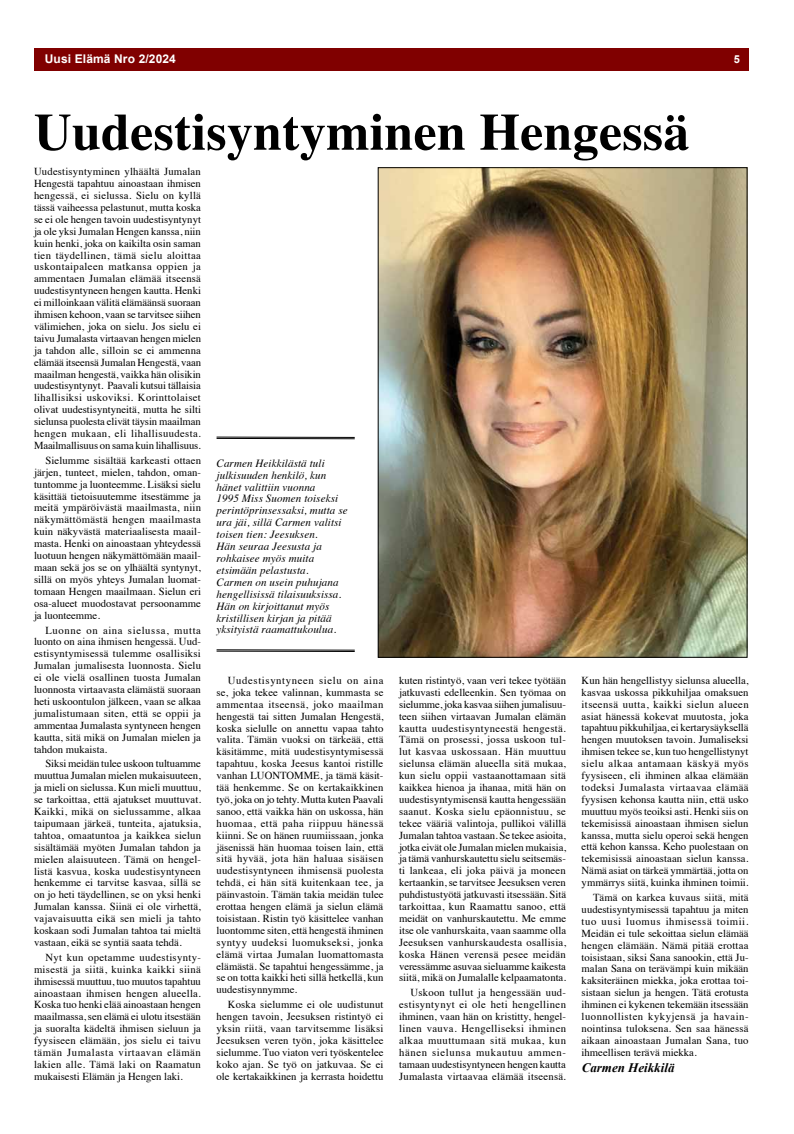
<style>
.page{position:relative;width:794px;height:1134px;background:#fff}
.page>*{position:absolute;margin:0;border:0;box-sizing:border-box;transform-origin:0 0}
.t1{font:700 52px "Times";letter-spacing:.005em;color:#000}
.t2{font:italic 700 13px "Times New Roman";color:#000}
.t3{font:700 12px "Arial";letter-spacing:.01em;color:#fff}
.t4{font:italic 11px/11.9px "Times";letter-spacing:.01em;color:#000}
.t5{font:700 11px "Arial";color:#fff}
.t6{font:10.7px/11.9px "Times";color:#000;text-align:justify}
</style>
<div class="page">
<div style="left:34px;top:48px;width:714px;height:22px;background:#800000"></div>
<img style="left:380px;top:170px;width:365px;height:485px">
<svg style="left:216px;top:436px;width:139px;height:3px"></svg>
<svg style="left:216px;top:649px;width:139px;height:3px"></svg>
<p class="t3" style="left:45px;top:51px;width:133px">Uusi Elämä Nro 2/2024</p>
<p class="t5" style="left:734px;top:52px;width:8px">5</p>
<h1 class="t1" style="left:34px;top:82px;width:657px">Uudestisyntyminen Hengessä</h1>
<p class="t6" style="left:34px;top:165px;width:168px">Uudestisyntyminen ylhäältä Jumalan Hengestä tapahtuu ainoastaan ihmisen hengessä, ei sielussa. Sielu on kyllä tässä vaiheessa pelastunut, mutta koska se ei ole hengen tavoin uudestisyntynyt ja ole yksi Jumalan Hengen kanssa, niin kuin henki, joka on kaikilta osin saman tien täydellinen, tämä sielu aloittaa uskontaipaleen matkansa oppien ja ammentaen Jumalan elämää itseensä uudestisyntyneen hengen kautta. Henki ei milloinkaan välitä elämäänsä suoraan ihmisen kehoon, vaan se tarvitsee siihen välimiehen, joka on sielu. Jos sielu ei taivu Jumalasta virtaavan hengen mielen ja tahdon alle, silloin se ei ammenna elämää itseensä Jumalan Hengestä, vaan maailman hengestä, vaikka hän olisikin uudestisyntynyt. Paavali kutsui tällaisia lihallisiksi uskoviksi. Korinttolaiset olivat uudestisyntyneitä, mutta he silti sielunsa puolesta elivät täysin maailman hengen mukaan, eli lihallisuudesta.<br>Maailmallisuus on sama kuin lihallisuus.</p>
<p class="t6" style="left:34px;top:453px;width:168px;text-indent:11px">Sielumme sisältää karkeasti ottaen järjen, tunteet, mielen, tahdon, oman&shy;tuntomme ja luonteemme. Lisäksi sielu käsittää tietoisuutemme itsestämme ja meitä ympäröivästä maailmasta, niin näkymättömästä hengen maailmasta kuin näkyvästä materiaalisesta maail&shy;masta. Henki on ainoastaan yhteydessä luotuun hengen näkymättömään maail&shy;maan sekä jos se on ylhäältä syntynyt, sillä on myös yhteys Jumalan luomat&shy;tomaan Hengen maailmaan. Sielun eri osa-alueet muodostavat persoonamme ja luonteemme.</p>
<p class="t6" style="left:34px;top:623px;width:168px;text-indent:11px">Luonne on aina sielussa, mutta luonto on aina ihmisen hengessä. Uud&shy;estisyntymisessä tulemme osallisiksi Jumalan jumalisesta luonnosta. Sielu ei ole vielä osallinen tuosta Jumalan luonnosta virtaavasta elämästä suoraan heti uskoontulon jälkeen, vaan se alkaa jumalistumaan siten, että se oppii ja ammentaa Jumalasta syntyneen hengen kautta, sitä mikä on Jumalan mielen ja tahdon mukaista.</p>
<p class="t6" style="left:34px;top:757px;width:168px;text-indent:11px">Siksi meidän tulee uskoon tultuamme muuttua Jumalan mielen mukaisuuteen, ja mieli on sielussa. Kun mieli muuttuu, se tarkoittaa, että ajatukset muuttuvat.<br>Kaikki, mikä on sielussamme, alkaa taipumaan järkeä, tunteita, ajatuksia, tahtoa, omaatuntoa ja kaikkea sielun sisältämää myöten Jumalan tahdon ja mielen alaisuuteen. Tämä on hengel&shy;listä kasvua, koska uudestisyntyneen henkemme ei tarvitse kasvaa, sillä se on jo heti täydellinen, se on yksi henki Jumalan kanssa. Siinä ei ole virhettä, vajavaisuutta eikä sen mieli ja tahto koskaan sodi Jumalan tahtoa tai mieltä vastaan, eikä se syntiä saata tehdä.</p>
<p class="t6" style="left:34px;top:950px;width:168px;text-indent:11px">Nyt kun opetamme uudestisynty&shy;misestä ja siitä, kuinka kaikki siinä ihmisessä muuttuu, tuo muutos tapahtuu ainoastaan ihmisen hengen alueella.<br>Koska tuo henki elää ainoastaan hengen maailmassa, sen elämä ei ulotu itsestään ja suoralta kädeltä ihmisen sieluun ja fyysiseen elämään, jos sielu ei taivu tämän Jumalasta virtaavan elämän lakien alle. Tämä laki on Raamatun mukaisesti Elämän ja Hengen laki.</p>
<p class="t4" style="left:216px;top:456px;width:133px">Carmen Heikkilästä tuli julkisuuden henkilö, kun hänet valittiin vuonna<br>1995 Miss Suomen toiseksi perintöprinsessaksi, mutta se ura jäi, sillä Carmen valitsi toisen tien: Jeesuksen.<br>Hän seuraa Jeesusta ja rohkaisee myös muita etsimään pelastusta.<br>Carmen on usein puhujana hengellisissä tilaisuuksissa.<br>Hän on kirjoittanut myös kristillisen kirjan ja pitää yksityistä raamattukoulua.</p>
<p class="t6" style="left:216px;top:673px;width:168px;text-indent:11px">Uudestisyntyneen sielu on aina se, joka tekee valinnan, kummasta se ammentaa itseensä, joko maailman hengestä tai sitten Jumalan Hengestä, koska sielulle on annettu vapaa tahto valita. Tämän vuoksi on tärkeää, että käsitämme, mitä uudestisyntymisessä tapahtuu, koska Jeesus kantoi ristille vanhan LUONTOMME, ja tämä käsit&shy;tää henkemme. Se on kertakaikkinen työ, joka on jo tehty. Mutta kuten Paavali sanoo, että vaikka hän on uskossa, hän huomaa, että paha riippuu hänessä kiinni. Se on hänen ruumiissaan, jonka jäsenissä hän huomaa toisen lain, että sitä hyvää, jota hän haluaa sisäisen uudestisyntyneen ihmisensä puolesta tehdä, ei hän sitä kuitenkaan tee, ja päinvastoin. Tämän takia meidän tulee erottaa hengen elämä ja sielun elämä toisistaan. Ristin työ käsittelee vanhan luontomme siten, että hengestä ihminen syntyy uudeksi luomukseksi, jonka elämä virtaa Jumalan luomattomasta elämästä. Se tapahtui hengessämme, ja se on totta kaikki heti sillä hetkellä, kun uudestisynnymme.</p>
<p class="t6" style="left:216px;top:998px;width:168px;text-indent:11px">Koska sielumme ei ole uudistunut hengen tavoin, Jeesuksen ristintyö ei yksin riitä, vaan tarvitsemme lisäksi Jeesuksen veren työn, joka käsittelee sielumme. Tuo viaton veri työskentelee koko ajan. Se työ on jatkuvaa. Se ei ole kertakaikkinen ja kerrasta hoidettu</p>
<p class="t6" style="left:399px;top:673px;width:169px">kuten ristintyö, vaan veri tekee työtään jatkuvasti edelleenkin. Sen työmaa on sielumme, joka kasvaa siihen jumalisuu&shy;teen siihen virtaavan Jumalan elämän kautta uudestisyntyneestä hengestä.<br>Tämä on prosessi, jossa uskoon tul&shy;lut kasvaa uskossaan. Hän muuttuu sielunsa elämän alueella sitä mukaa, kun sielu oppii vastaanottamaan sitä kaikkea hienoa ja ihanaa, mitä hän on uudestisyntymisensä kautta hengessään saanut. Koska sielu epäonnistuu, se tekee vääriä valintoja, pullikoi välillä Jumalan tahtoa vastaan. Se tekee asioita, jotka eivät ole Jumalan mielen mukaisia, ja tämä vanhurskautettu sielu seitsemäs&shy;ti lankeaa, eli joka päivä ja moneen kertaankin, se tarvitsee Jeesuksen veren puhdistustyötä jatkuvasti itsessään. Sitä tarkoittaa, kun Raamattu sanoo, että meidät on vanhurskautettu. Me emme itse ole vanhurskaita, vaan saamme olla Jeesuksen vanhurskaudesta osallisia, koska Hänen verensä pesee meidän veressämme asuvaa sieluamme kaikesta siitä, mikä on Jumalalle kelpaamatonta.</p>
<p class="t6" style="left:399px;top:986px;width:168px;text-indent:11px">Uskoon tullut ja hengessään uud&shy;estisyntynyt ei ole heti hengellinen ihminen, vaan hän on kristitty, hengel&shy;linen vauva. Hengelliseksi ihminen alkaa muuttumaan sitä mukaa, kun hänen sielunsa mukautuu ammen&shy;tamaan uudestisyntyneen hengen kautta Jumalasta virtaavaa elämää itseensä.</p>
<p class="t6" style="left:581px;top:673px;width:168px">Kun hän hengellistyy sielunsa alueella, kasvaa uskossa pikkuhiljaa omaksuen itseensä uutta, kaikki sielun alueen asiat hänessä kokevat muutosta, joka tapahtuu pikkuhiljaa, ei kertarysäyksellä hengen muutoksen tavoin. Jumaliseksi ihmisen tekee se, kun tuo hengellistynyt sielu alkaa antamaan käskyä myös fyysiseen, eli ihminen alkaa elämään todeksi Jumalasta virtaavaa elämää fyysisen kehonsa kautta niin, että usko muuttuu myös teoiksi asti. Henki siis on tekemisissä ainoastaan ihmisen sielun kanssa, mutta sielu operoi sekä hengen että kehon kanssa. Keho puolestaan on tekemisissä ainoastaan sielun kanssa.<br>Nämä asiat on tärkeä ymmärtää, jotta on ymmärrys siitä, kuinka ihminen toimii.</p>
<p class="t6" style="left:581px;top:891px;width:168px;text-indent:11px">Tämä on karkea kuvaus siitä, mitä uudestisyntymisessä tapahtuu ja miten tuo uusi luomus ihmisessä toimii.<br>Meidän ei tule sekoittaa sielun elämää hengen elämään. Nämä pitää erottaa toisistaan, siksi Sana sanookin, että Ju&shy;malan Sana on terävämpi kuin mikään kaksiteräinen miekka, joka erottaa toi&shy;sistaan sielun ja hengen. Tätä erotusta ihminen ei kykenen tekemään itsessään luonnollisten kykyjensä ja havain&shy;nointinsa tuloksena. Sen saa hänessä aikaan ainoastaan Jumalan Sana, tuo ihmeellisen terävä miekka.</p>
<p class="t2" style="left:581px;top:1058px;width:94px">Carmen Heikkilä</p>
</div>
